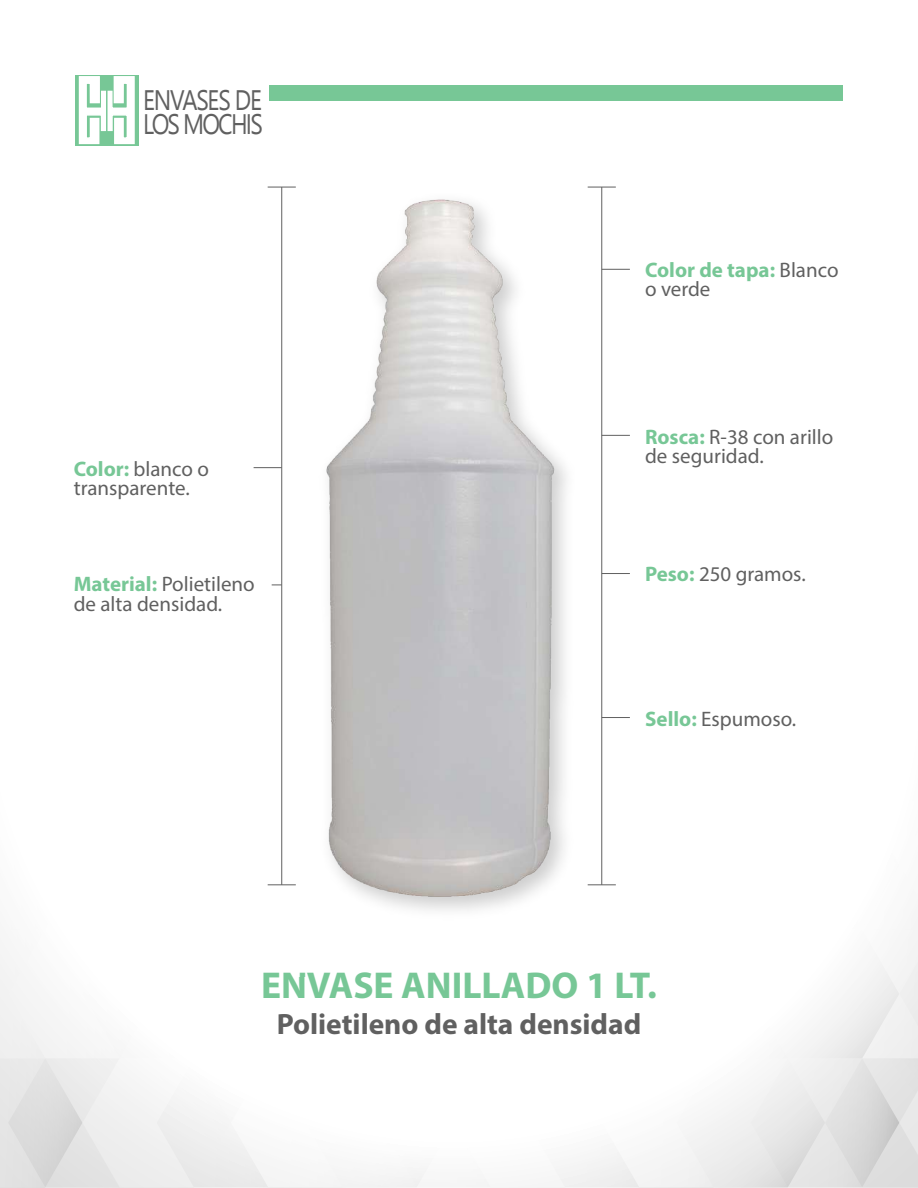
<style>
.page{position:relative;width:918px;height:1188px;background:#fff}
.page>*{position:absolute;margin:0;border:0;box-sizing:border-box;transform-origin:0 0}
.t1{font:700 37.5px "Myriad Pro";color:#77c796}
.t2{font:700 29.4px "Myriad Pro";color:#606060}
.t3{font:21px/19.2px "Myriad Pro";color:#606060}
.t4{font:700 21px/19.2px "Myriad Pro";color:#77c796}
.s1{font-weight:700;color:#77c796}
.s2{font-weight:400;color:#606060}
</style>
<div class="page">
<div style="left:75px;top:75px;width:64px;height:70px;background:#77c796"></div>
<svg style="left:78px;top:76px;width:57px;height:69px"></svg>
<div style="left:270px;top:86px;width:573px;height:15px;background:#77c796"></div>
<hr style="left:601px;top:187px;width:1px;height:698px;background:#606060">
<svg style="left:602px;top:269px;width:28px;height:1px"></svg>
<svg style="left:602px;top:435px;width:28px;height:1px"></svg>
<svg style="left:602px;top:573px;width:28px;height:1px"></svg>
<svg style="left:600px;top:187px;width:16px;height:1px"></svg>
<hr style="left:281px;top:187px;width:1px;height:698px;background:#606060">
<svg style="left:254px;top:467px;width:28px;height:1px"></svg>
<svg style="left:0;top:672px;width:918px;height:516px"></svg>
<svg style="left:268px;top:187px;width:28px;height:1px"></svg>
<img style="left:298px;top:186px;width:302px;height:790px">
<img style="left:314px;top:186px;width:255px;height:760px">
<p class="t3" style="left:74px;top:459px;width:137px"><span class="s1">Color:</span> blanco o transparente.</p>
<p class="t3" style="left:74px;top:575px;width:183px"><span class="s1">Material:</span> Polietileno de alta densidad.</p>
<p class="t4" style="left:645px;top:259px;width:195px">Color de tapa: <span class="s2">Blanco o verde</span></p>
<p class="t3" style="left:645px;top:427px;width:190px"><span class="s1">Rosca:</span> R-38 con arillo de seguridad.</p>
<p class="t3" style="left:645px;top:564px;width:162px"><span class="s1">Peso:</span> 250 gramos.</p>
<p class="t3" style="left:645px;top:709px;width:153px"><span class="s1">Sello:</span> Espumoso.</p>
<h1 class="t1" style="left:261px;top:961px;width:397px">ENVASE ANILLADO 1 LT.</h1>
<h2 class="t2" style="left:277px;top:1005px;width:366px">Polietileno de alta densidad</h2>
</div>
